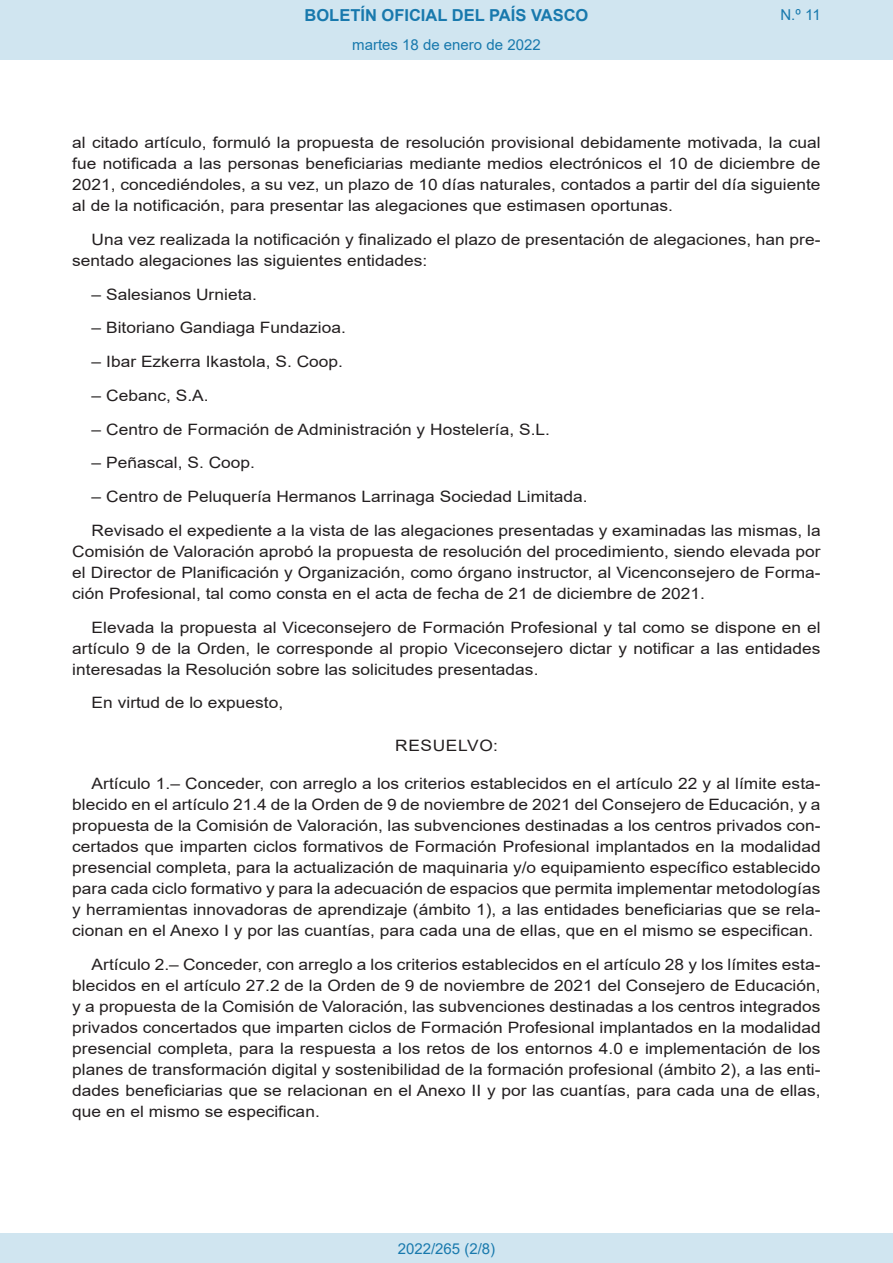
<style>
.page{position:relative;width:893px;height:1263px;background:#fff}
.page>*{position:absolute;margin:0;border:0;box-sizing:border-box;transform-origin:0 0}
.t1{font:700 16.5px "Arial";color:#1879ad}
.BOPVDetalle{font:15.6px/21px "Arial";color:#231f20;text-align:justify;scale:1.11 1}
.BOPVClave{font:15.6px "Arial";letter-spacing:.035em;color:#231f20;scale:1.11 1}
.Paginacion_Centro{font:15px "Arial";color:#1879ad}
</style>
<div class="page">
<div style="left:0;top:0;width:893px;height:60px;background:#d0e5f0"></div>
<div style="left:0;top:1233px;width:893px;height:30px;background:#d0e5f0"></div>
<p class="t1" style="left:305px;top:3px;width:285px">BOLETÍN OFICIAL DEL PAÍS VASCO</p>
<p class="Paginacion_Centro" style="left:352px;top:35px;width:190px">martes 18 de enero de 2022</p>
<p class="Paginacion_Centro" style="left:780px;top:5px;width:42px">N.º 11</p>
<p class="BOPVDetalle" style="left:72px;top:132px;width:676px">al citado artículo, formuló la propuesta de resolución provisional debidamente motivada, la cual fue notificada a las personas beneficiarias mediante medios electrónicos el 10 de diciembre de 2021, concediéndoles, a su vez, un plazo de 10 días naturales, contados a partir del día siguiente al de la notificación, para presentar las alegaciones que estimasen oportunas.</p>
<p class="BOPVDetalle" style="left:72px;top:229px;width:676px;text-indent:19px">Una vez realizada la notificación y finalizado el plazo de presentación de alegaciones, han pre&shy;sentado alegaciones las siguientes entidades:</p>
<p class="BOPVDetalle" style="left:92px;top:284px;width:150px">– Salesianos Urnieta.</p>
<p class="BOPVDetalle" style="left:92px;top:317px;width:231px">– Bitoriano Gandiaga Fundazioa.</p>
<p class="BOPVDetalle" style="left:92px;top:351px;width:228px">– Ibar Ezkerra Ikastola, S. Coop.</p>
<p class="BOPVDetalle" style="left:92px;top:385px;width:107px">– Cebanc, S.A.</p>
<p class="BOPVDetalle" style="left:92px;top:419px;width:414px">– Centro de Formación de Administración y Hostelería, S.L.</p>
<p class="BOPVDetalle" style="left:92px;top:452px;width:149px">– Peñascal, S. Coop.</p>
<p class="BOPVDetalle" style="left:92px;top:486px;width:448px">– Centro de Peluquería Hermanos Larrinaga Sociedad Limitada.</p>
<p class="BOPVDetalle" style="left:72px;top:520px;width:676px;text-indent:19px">Revisado el expediente a la vista de las alegaciones presentadas y examinadas las mismas, la Comisión de Valoración aprobó la propuesta de resolución del procedimiento, siendo elevada por el Director de Planificación y Organización, como órgano instructor, al Vicenconsejero de Forma&shy;ción Profesional, tal como consta en el acta de fecha de 21 de diciembre de 2021.</p>
<p class="BOPVDetalle" style="left:72px;top:617px;width:676px;text-indent:19px">Elevada la propuesta al Viceconsejero de Formación Profesional y tal como se dispone en el artículo 9 de la Orden, le corresponde al propio Viceconsejero dictar y notificar a las entidades interesadas la Resolución sobre las solicitudes presentadas.</p>
<p class="BOPVDetalle" style="left:92px;top:692px;width:174px">En virtud de lo expuesto,</p>
<p class="BOPVClave" style="left:395px;top:734px;width:94px">RESUELVO:</p>
<p class="BOPVDetalle" style="left:72px;top:773px;width:676px;text-indent:19px">Artículo 1.– Conceder, con arreglo a los criterios establecidos en el artículo 22 y al límite esta&shy;blecido en el artículo 21.4 de la Orden de 9 de noviembre de 2021 del Consejero de Educación, y a propuesta de la Comisión de Valoración, las subvenciones destinadas a los centros privados con&shy;certados que imparten ciclos formativos de Formación Profesional implantados en la modalidad presencial completa, para la actualización de maquinaria y/o equipamiento específico establecido para cada ciclo formativo y para la adecuación de espacios que permita implementar metodologías y herramientas innovadoras de aprendizaje (ámbito 1), a las entidades beneficiarias que se rela&shy;cionan en el Anexo I y por las cuantías, para cada una de ellas, que en el mismo se especifican.</p>
<p class="BOPVDetalle" style="left:72px;top:953px;width:676px;text-indent:19px">Artículo 2.– Conceder, con arreglo a los criterios establecidos en el artículo 28 y los límites esta&shy;blecidos en el artículo 27.2 de la Orden de 9 de noviembre de 2021 del Consejero de Educación, y a propuesta de la Comisión de Valoración, las subvenciones destinadas a los centros integrados privados concertados que imparten ciclos de Formación Profesional implantados en la modalidad presencial completa, para la respuesta a los retos de los entornos 4.0 e implementación de los planes de transformación digital y sostenibilidad de la formación profesional (ámbito 2), a las enti&shy;dades beneficiarias que se relacionan en el Anexo II y por las cuantías, para cada una de ellas, que en el mismo se especifican.</p>
<p class="Paginacion_Centro" style="left:398px;top:1238px;width:99px">2022/265 (2/8)</p>
</div>
